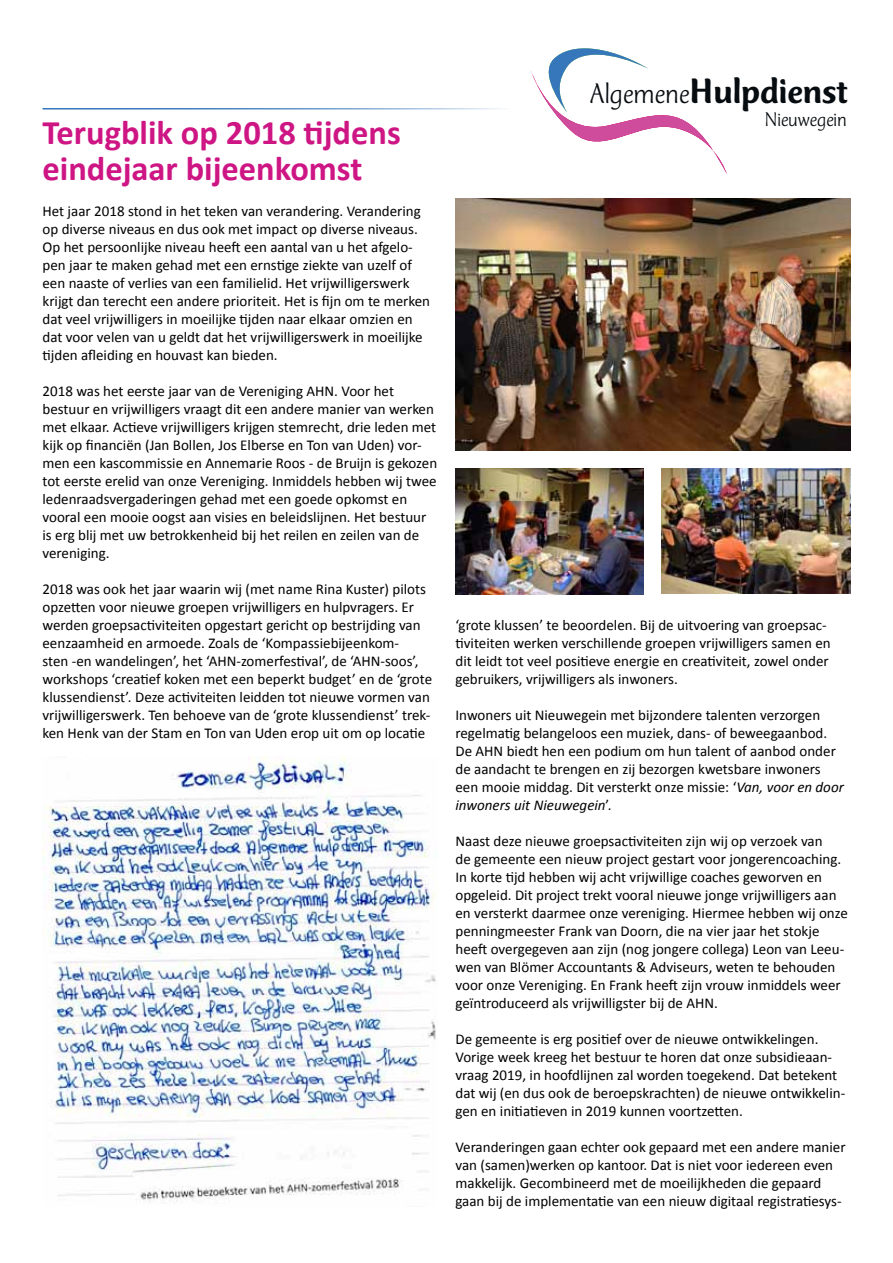
<style>
.page{position:relative;width:893px;height:1263px;background:#fff}
.page>*{position:absolute;margin:0;border:0;box-sizing:border-box;transform-origin:0 0}
.t1{font:500 36.6px "CT Mercurius";color:#070c10}
.t2{font:700 34.5px/36px "Calibri";color:#ce1584}
.t3{font:300 20.55px "CT Mercurius";color:#070c10}
.t4{font:15px/18px "Calibri";color:#000}
.s1{font-weight:300;font-size:29.4px}
.s2{font-style:italic}
</style>
<div class="page">
<img style="left:455px;top:198px;width:395px;height:252px">
<hr style="left:43px;top:108px;width:467px;height:2px;background:#3777bc">
<img style="left:662px;top:468px;width:188px;height:126px">
<img style="left:43px;top:756px;width:393px;height:448px">
<img style="left:455px;top:468px;width:189px;height:126px">
<svg style="left:530px;top:48px;width:197px;height:126px"></svg>
<h2 class="t2" style="left:43px;top:115px;width:360px">Terugblik op 2018 tijdens eindejaar bijeenkomst</h2>
<p class="t4" style="left:43px;top:202px;width:389px">Het jaar 2018 stond in het teken van verandering. Verandering op diverse niveaus en dus ook met impact op diverse niveaus.<br>Op het persoonlijke niveau heeft een aantal van u het afgelo&shy;pen jaar te maken gehad met een ernstige ziekte van uzelf of een naaste of verlies van een familielid. Het vrijwilligerswerk krijgt dan terecht een andere prioriteit. Het is fijn om te merken dat veel vrijwilligers in moeilijke tijden naar elkaar omzien en dat voor velen van u geldt dat het vrijwilligerswerk in moeilijke tijden afleiding en houvast kan bieden.</p>
<p class="t4" style="left:43px;top:382px;width:396px">2018 was het eerste jaar van de Vereniging AHN. Voor het bestuur en vrijwilligers vraagt dit een andere manier van werken met elkaar. Actieve vrijwilligers krijgen stemrecht, drie leden met kijk op financiën (Jan Bollen, Jos Elberse en Ton van Uden) vor&shy;men een kascommissie en Annemarie Roos - de Bruijn is gekozen tot eerste erelid van onze Vereniging. Inmiddels hebben wij twee ledenraadsvergaderingen gehad met een goede opkomst en vooral een mooie oogst aan visies en beleidslijnen. Het bestuur is erg blij met uw betrokkenheid bij het reilen en zeilen van de vereniging.</p>
<p class="t4" style="left:43px;top:580px;width:391px">2018 was ook het jaar waarin wij (met name Rina Kuster) pilots opzetten voor nieuwe groepen vrijwilligers en hulpvragers. Er werden groepsactiviteiten opgestart gericht op bestrijding van eenzaamheid en armoede. Zoals de ‘Kompassiebijeenkom-<br>sten -en wandelingen’, het ‘AHN-zomerfestival’, de ‘AHN-soos’, workshops ‘creatief koken met een beperkt budget’ en de ‘grote klussendienst’. Deze activiteiten leidden tot nieuwe vormen van vrijwilligerswerk. Ten behoeve van de ‘grote klussendienst’ trek&shy;ken Henk van der Stam en Ton van Uden erop uit om op locatie</p>
<h1 class="t1" style="left:590px;top:71px;width:259px"><span class="s1">Algemene</span>Hulpdienst</h1>
<h3 class="t3" style="left:765px;top:109px;width:84px">Nieuwegein</h3>
<p class="t4" style="left:455px;top:616px;width:377px">‘grote klussen’ te beoordelen. Bij de uitvoering van groepsac&shy;tiviteiten werken verschillende groepen vrijwilligers samen en dit leidt tot veel positieve energie en creativiteit, zowel onder gebruikers, vrijwilligers als inwoners.</p>
<p class="t4" style="left:455px;top:706px;width:390px">Inwoners uit Nieuwegein met bijzondere talenten verzorgen regelmatig belangeloos een muziek, dans- of beweegaanbod.<br>De AHN biedt hen een podium om hun talent of aanbod onder de aandacht te brengen en zij bezorgen kwetsbare inwoners een mooie middag. Dit versterkt onze missie: ‘<span class="s2">Van, voor en door inwoners uit Nieuwegein</span>’.</p>
<p class="t4" style="left:455px;top:832px;width:394px">Naast deze nieuwe groepsactiviteiten zijn wij op verzoek van<br>de gemeente een nieuw project gestart voor jongerencoaching.<br>In korte tijd hebben wij acht vrijwillige coaches geworven en opgeleid. Dit project trekt vooral nieuwe jonge vrijwilligers aan en versterkt daarmee onze vereniging. Hiermee hebben wij onze penningmeester Frank van Doorn, die na vier jaar het stokje heeft overgegeven aan zijn (nog jongere collega) Leon van Leeu&shy;wen van Blömer Accountants &amp; Adviseurs, weten te behouden voor onze Vereniging. En Frank heeft zijn vrouw inmiddels weer geïntroduceerd als vrijwilligster bij de AHN.</p>
<p class="t4" style="left:455px;top:1030px;width:391px">De gemeente is erg positief over de nieuwe ontwikkelingen.<br>Vorige week kreeg het bestuur te horen dat onze subsidieaan&shy;vraag 2019, in hoofdlijnen zal worden toegekend. Dat betekent dat wij (en dus ook de beroepskrachten) de nieuwe ontwikkelin&shy;gen en initiatieven in 2019 kunnen voortzetten.</p>
<p class="t4" style="left:455px;top:1138px;width:392px">Veranderingen gaan echter ook gepaard met een andere manier van (samen)werken op kantoor. Dat is niet voor iedereen even makkelijk. Gecombineerd met de moeilijkheden die gepaard gaan bij de implementatie van een nieuw digitaal registratiesys-</p>
</div>
